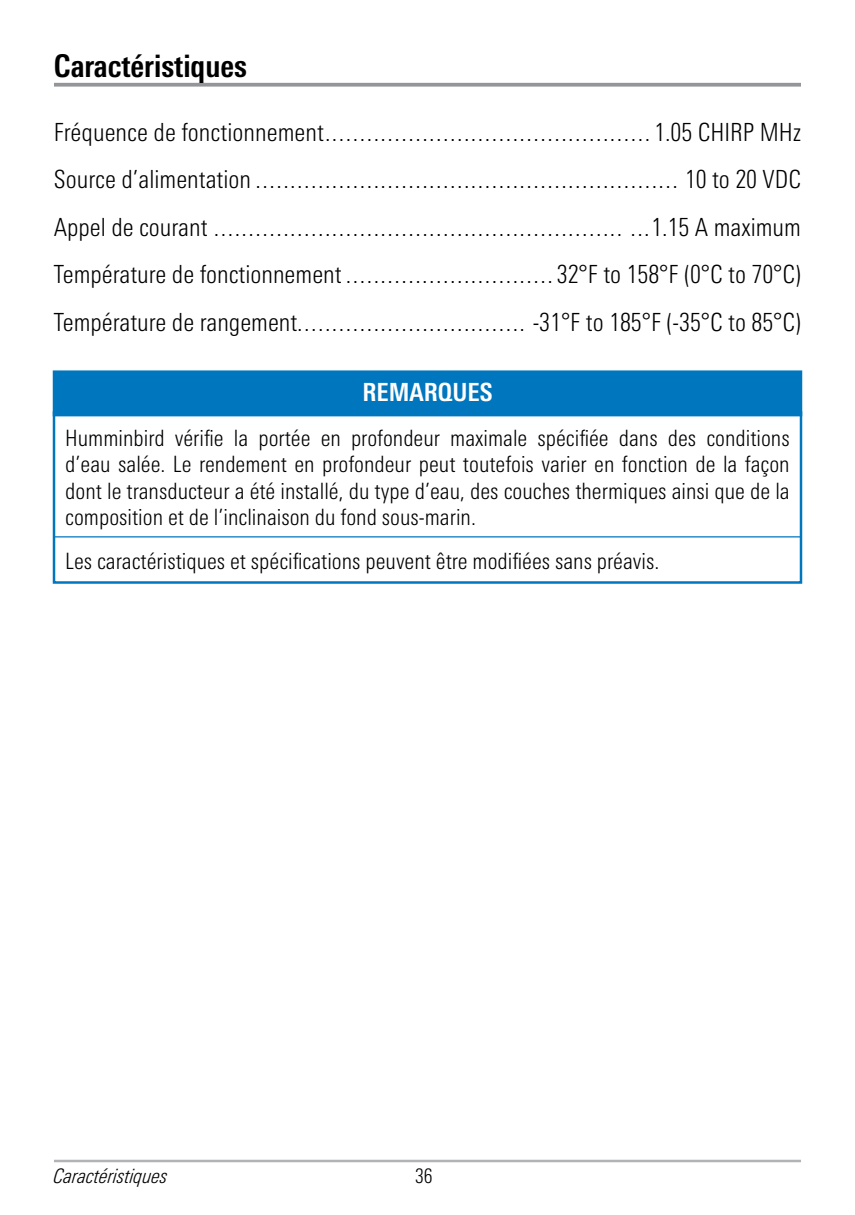
<style>
.page{position:relative;width:855px;height:1215px;background:#fff}
.page>*{position:absolute;margin:0;border:0;box-sizing:border-box;transform-origin:0 0}
.t1{font:700 condensed 31.25px "Univers Next Pro";color:#000}
.t2{font:300 condensed 25px/47.5px "Univers Next Pro";color:#000;text-align:justify}
.t3{font:700 condensed 25px "Univers Next Pro";color:#fff}
.t4{font:300 condensed 22.5px/26.2px "Univers Next Pro";color:#000;text-align:justify}
.t5{font:italic 300 condensed 20px "Univers Next Pro";color:#000}
.t6{font:300 condensed 20px "Univers Next Pro";color:#000}
</style>
<div class="page">
<hr style="left:54px;top:1160px;width:747px;height:2px;background:#b1b3b6">
<svg style="left:54px;top:83px;width:747px;height:4px;background:#9e9fa2"></svg>
<div style="left:54px;top:371px;width:747px;height:44px;background:#0076be"></div>
<div style="left:53px;top:370px;width:749px;height:46px;border:2px solid #0076be"></div>
<div style="left:53px;top:411px;width:749px;height:173px;border:2px solid #0076be"></div>
<hr style="left:54px;top:536px;width:747px;height:1px;background:#0076be">
<p class="t1" style="left:54px;top:54px;width:194px">Caractéristiques</p>
<p class="t2" style="left:54px;top:108px;width:749px">Fréquence de fonctionnement ...............................................1.05 CHIRP MHz Source d’alimentation ............................................................. 10 to 20 VDC Appel de courant ........................................................... ...1.15 A maximum Température de fonctionnement .............................. 32°F to 158°F (0°C to 70°C)<br>Température de rangement................................. -31°F to 185°F (-35°C to 85°C)</p>
<p class="t3" style="left:362px;top:383px;width:132px">REMARQUES</p>
<p class="t4" style="left:65px;top:425px;width:726px">Humminbird vérifie la portée en profondeur maximale spécifiée dans des conditions d’eau salée. Le rendement en profondeur peut toutefois varier en fonction de la façon dont le transducteur a été installé, du type d’eau, des couches thermiques ainsi que de la composition et de l’inclinaison du fond sous-marin.</p>
<p class="t4" style="left:65px;top:548px;width:596px">Les caractéristiques et spécifications peuvent être modifiées sans préavis.</p>
<p class="t5" style="left:54px;top:1168px;width:115px">Caractéristiques</p>
<p class="t6" style="left:415px;top:1164px;width:19px">36</p>
</div>
